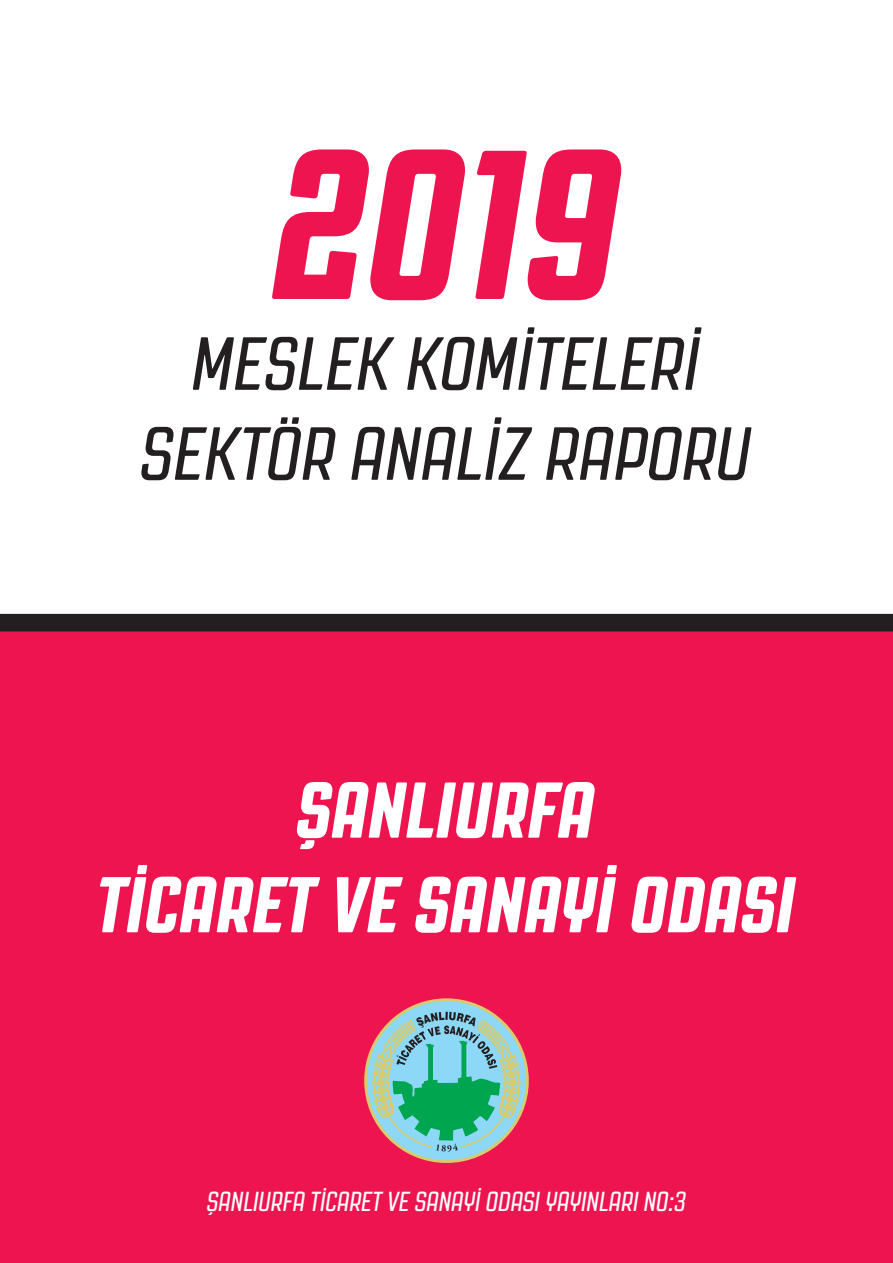
<style>
.page{position:relative;width:893px;height:1263px;background:#fff}
.page>*{position:absolute;margin:0;border:0;box-sizing:border-box;transform-origin:0 0}
.t1{font:italic 800 211.65px "Revolution Gothic";color:#ed1450}
.t2{font:italic 800 78.9px/94.7px "Revolution Gothic";color:#fff;text-align:center}
.t3{font:italic 75px/90px "Revolution Gothic";color:#231f20;text-align:center}
.t4{font:italic 27.45px "Revolution Gothic";color:#fff;scale:.96 1}
</style>
<div class="page">
<div style="left:0;top:614px;width:893px;height:17px;background:#231f20"></div>
<div style="left:0;top:631px;width:893px;height:632px;background:#ed1450"></div>
<svg style="left:364px;top:998px;width:165px;height:165px"></svg>
<div style="left:367px;top:1001px;width:159px;height:159px;background:#8dd7f7;border-radius:50%"></div>
<svg style="left:372px;top:1012px;width:149px;height:140px"></svg>
<h1 class="t1" style="left:272px;top:130px;width:348px">2019</h1>
<h3 class="t3" style="left:140px;top:322px;width:612px">MESLEK KOMİTELERİ<br>SEKTÖR ANALİZ RAPORU</h3>
<h2 class="t2" style="left:96px;top:767px;width:701px">ŞANLIURFA<br>TİCARET VE SANAYİ ODASI</h2>
<p class="t4" style="left:207px;top:1189px;width:500px">ŞANLIURFA TİCARET VE SANAYİ ODASI YAYINLARI NO:3</p>
</div>
